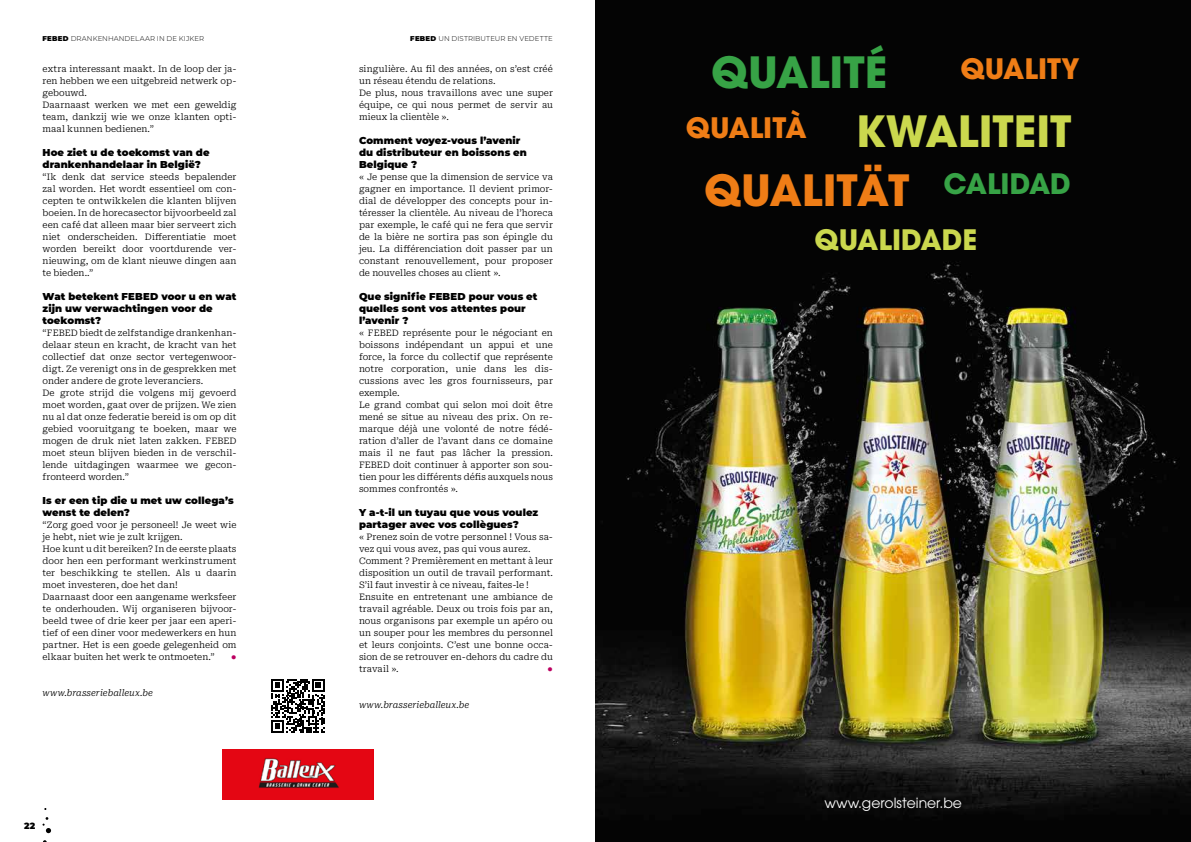
<style>
.page{position:relative;width:1191px;height:842px;background:#fff}
.page>*{position:absolute;margin:0;border:0;box-sizing:border-box;transform-origin:0 0}
.t1{font:700 42.8px/59.3px "ITC Avant Garde Std";color:#cbd84e;text-align:right}
.t2{font:700 42.8px "ITC Avant Garde Std";color:#37a346}
.t3{font:700 28px "ITC Avant Garde Std";color:#ef7d16}
.t4{font:700 28px "ITC Avant Garde Std";color:#cbd84e}
.t5{font:14px "ITC Avant Garde Std";color:#fff}
.t6{font:900 10px/12px "Montserrat";letter-spacing:.01em;color:#000}
.t7{font:300 9px/12px "Roboto Serif";color:#000}
.t8{font:italic 300 9px "Roboto Serif";letter-spacing:.005em;color:#000}
.t9{font:900 9px "Montserrat";color:#000}
.t10{font:300 9px "Roboto Serif";color:#bc0061}
.t11{font:300 7px "Montserrat";letter-spacing:.015em;color:#000}
.s1{font-weight:900}
.s2{color:#ef7d16}
</style>
<div class="page">
<svg style="left:43px;top:817px;width:8px;height:16px"></svg>
<img style="left:595px;top:0;width:596px;height:842px">
<svg style="left:271px;top:679px;width:53px;height:53px"></svg>
<img style="left:222px;top:749px;width:151px;height:50px">
<p class="t11" style="left:43px;top:34px;width:163px"><span class="s1">FEBED</span> DRANKENHANDELAAR IN DE KIJKER</p>
<p class="t11" style="left:410px;top:34px;width:144px"><span class="s1">FEBED</span> UN DISTRIBUTEUR EN VEDETTE</p>
<p class="t7" style="left:43px;top:62px;width:195px">extra interessant maakt. In de loop der ja&shy;ren hebben we een uitgebreid netwerk op&shy;gebouwd.<br>Daarnaast werken we met een geweldig team, dankzij wie we onze klanten opti&shy;maal kunnen bedienen.”</p>
<p class="t6" style="left:43px;top:146px;width:169px">Hoe ziet u de toekomst van de drankenhandelaar in België?</p>
<p class="t7" style="left:43px;top:170px;width:195px;text-align:justify">“Ik denk dat service steeds bepalender zal worden. Het wordt essentieel om con&shy;cepten te ontwikkelen die klanten blijven boeien. In de horecasector bijvoorbeeld zal een café dat alleen maar bier serveert zich niet onderscheiden. Differentiatie moet worden bereikt door voortdurende ver&shy;nieuwing, om de klant nieuwe dingen aan te bieden..”</p>
<p class="t6" style="left:43px;top:290px;width:195px">Wat betekent FEBED voor u en wat zijn uw verwachtingen voor de toekomst?</p>
<p class="t7" style="left:43px;top:326px;width:195px">“FEBED biedt de zelfstandige drankenhan&shy;delaar steun en kracht, de kracht van het collectief dat onze sector vertegenwoor&shy;digt. Ze verenigt ons in de gesprekken met onder andere de grote leveranciers.<br>De grote strijd die volgens mij gevoerd moet worden, gaat over de prijzen. We zien nu al dat onze federatie bereid is om op dit gebied vooruitgang te boeken, maar we mogen de druk niet laten zakken. FEBED moet steun blijven bieden in de verschil&shy;lende uitdagingen waarmee we gecon&shy;fronteerd worden.”</p>
<p class="t6" style="left:43px;top:494px;width:193px">Is er een tip die u met uw collega’s wenst te delen?</p>
<p class="t7" style="left:43px;top:518px;width:195px">“Zorg goed voor je personeel! Je weet wie je hebt, niet wie je zult krijgen.<br>Hoe kunt u dit bereiken? In de eerste plaats door hen een performant werkinstrument ter beschikking te stellen. Als u daarin moet investeren, doe het dan!<br>Daarnaast door een aangename werksfeer te onderhouden. Wij organiseren bijvoor&shy;beeld twee of drie keer per jaar een aperi&shy;tief of een diner voor medewerkers en hun partner. Het is een goede gelegenheid om elkaar buiten het werk te ontmoeten.”</p>
<p class="t10" style="left:231px;top:650px;width:7px">●</p>
<p class="t8" style="left:43px;top:686px;width:112px">www.brasserieballeux.be</p>
<p class="t9" style="left:24px;top:819px;width:13px">22</p>
<p class="t7" style="left:359px;top:62px;width:195px">singulière. Au fil des années, on s’est créé un réseau étendu de relations.<br>De plus, nous travaillons avec une super équipe, ce qui nous permet de servir au mieux la clientèle ».</p>
<p class="t6" style="left:359px;top:134px;width:169px">Comment voyez-vous l’avenir du distributeur en boissons en<br>Belgique ?</p>
<p class="t7" style="left:359px;top:170px;width:195px;text-align:justify">« Je pense que la dimension de service va gagner en importance. Il devient primor&shy;dial de développer des concepts pour in&shy;téresser la clientèle. Au niveau de l’horeca par exemple, le café qui ne fera que servir de la bière ne sortira pas son épingle du jeu. La différenciation doit passer par un constant renouvellement, pour proposer de nouvelles choses au client ».</p>
<p class="t6" style="left:359px;top:290px;width:180px">Que signifie FEBED pour vous et quelles sont vos attentes pour l’avenir ?</p>
<p class="t7" style="left:359px;top:326px;width:195px">« FEBED représente pour le négociant en boissons indépendant un appui et une force, la force du collectif que représente notre corporation, unie dans les dis&shy;cussions avec les gros fournisseurs, par exemple.<br>Le grand combat qui selon moi doit être mené se situe au niveau des prix. On re&shy;marque déjà une volonté de notre fédé&shy;ration d’aller de l’avant dans ce domaine mais il ne faut pas lâcher la pression.<br>FEBED doit continuer à apporter son sou&shy;tien pour les différents défis auxquels nous sommes confrontés ».</p>
<p class="t6" style="left:359px;top:506px;width:181px">Y a-t-il un tuyau que vous voulez partager avec vos collègues?</p>
<p class="t7" style="left:359px;top:530px;width:195px">« Prenez soin de votre personnel ! Vous sa&shy;vez qui vous avez, pas qui vous aurez.<br>Comment ? Premièrement en mettant à leur disposition un outil de travail performant.<br>S’il faut investir à ce niveau, faites-le !<br>Ensuite en entretenant une ambiance de travail agréable. Deux ou trois fois par an, nous organisons par exemple un apéro ou un souper pour les membres du personnel et leurs conjoints. C’est une bonne occa&shy;sion de se retrouver en-dehors du cadre du travail ».</p>
<p class="t10" style="left:547px;top:662px;width:7px">●</p>
<p class="t8" style="left:359px;top:698px;width:112px">www.brasserieballeux.be</p>
<h1 class="t2" style="left:711px;top:44px;width:178px">QUALITÉ</h1>
<h2 class="t3" style="left:960px;top:50px;width:121px">QUALITY</h2>
<h1 class="t1" style="left:704px;top:101px;width:369px">KWALITEIT<br><span class="s2">QUALITÄT</span> <sup>CALIDAD</sup></h1>
<h2 class="t3" style="left:686px;top:109px;width:123px">QUALITÀ</h2>
<h2 class="t4" style="left:814px;top:221px;width:164px">QUALIDADE</h2>
<h3 class="t5" style="left:824px;top:794px;width:139px">www.gerolsteiner.be</h3>
</div>
